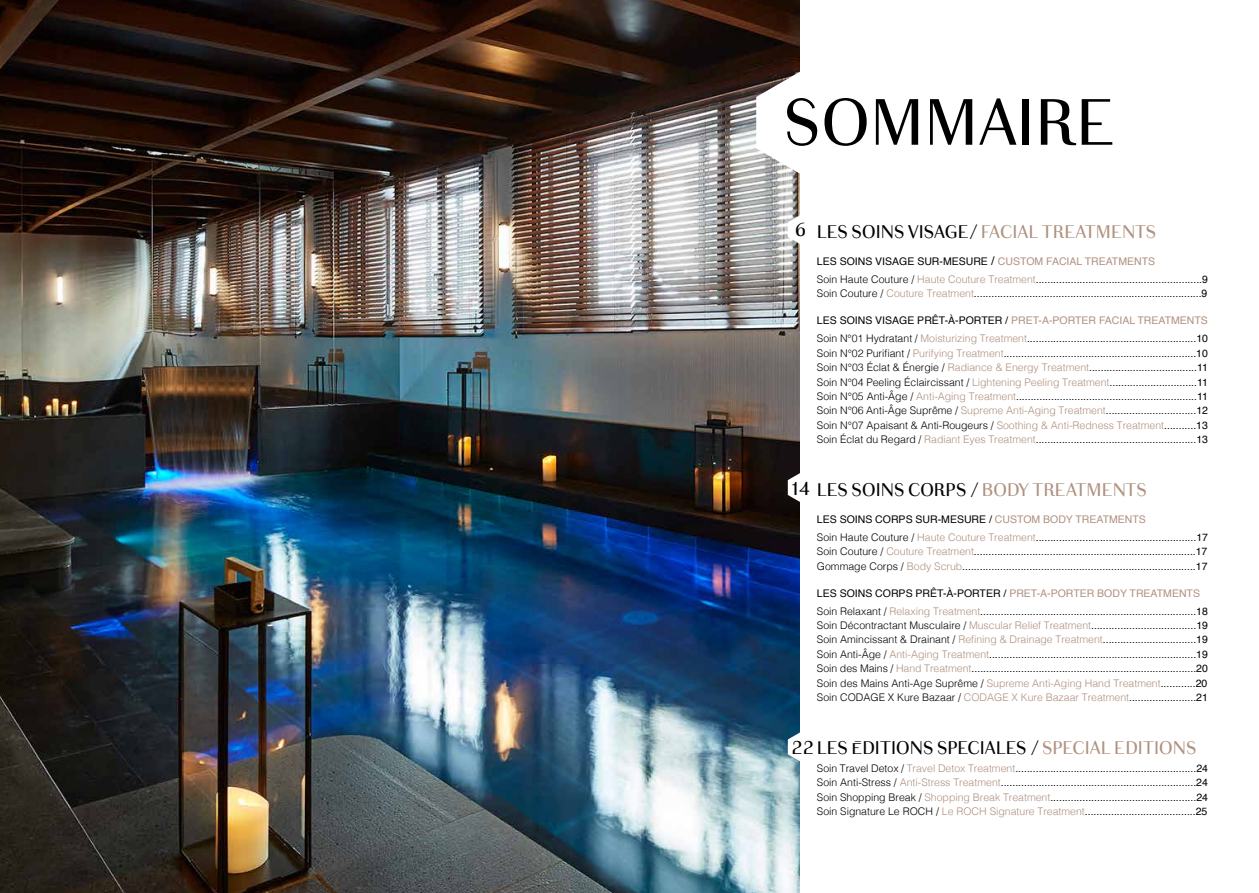
<style>
.page{position:relative;width:1259px;height:893px;background:#fff}
.page>*{position:absolute;margin:0;border:0;box-sizing:border-box;transform-origin:0 0}
.t1{font:69.3px "sainthonore";color:#000}
.t2{font:21px "sainthonore";color:#000}
.t3{font:19.5px "sainthonore";color:#000}
.t4{font:19.5px "sainthonore";color:#af917f}
.t5{font:10.5px/14.4px "Helvetica";color:#000}
.s1{color:#000}
.s2{font-size:12px}
.s3{color:#af917f}
.s4{font-weight:300}
.s5{font-weight:300;color:#af917f}
.s6{font-size:21px}
</style>
<div class="page">
<img style="left:0;top:0;width:799px;height:893px">
<svg style="left:756px;top:71px;width:44px;height:103px"></svg>
<svg style="left:788px;top:215px;width:12px;height:29px"></svg>
<svg style="left:788px;top:473px;width:12px;height:29px"></svg>
<svg style="left:788px;top:732px;width:12px;height:30px"></svg>
<h1 class="t1" style="left:783px;top:80px;width:333px">SOMMAIRE</h1>
<h2 class="t2" style="left:795px;top:217px;width:13px">6</h2>
<h3 class="t4" style="left:817px;top:220px;width:341px"><span class="s1">LES SOINS VISAGE/</span> FACIAL TREATMENTS</h3>
<p class="t5" style="left:817px;top:253px;width:392px;line-height:18px">LES SOINS VISAGE SUR-MESURE <span class="s2">/</span> <span class="s3">CUSTOM FACIAL TREATMENTS<br></span><span class="s4">Soin Haute Couture /</span> <span class="s5">Haute Couture Treatment</span>.........................................................9</p>
<p class="t5" style="left:817px;top:287px;width:392px"><span class="s4">Soin Couture /</span> <span class="s5">Couture Treatment</span>..............................................................................9</p>
<p class="t5" style="left:817px;top:312px;width:392px;line-height:18px">LES SOINS VISAGE PRÊT-À-PORTER / <span class="s3">PRET-A-PORTER FACIAL TREATMENTS<br></span><span class="s4">Soin N°01 Hydratant /</span> <span class="s5">Moisturizing Treatment</span>..........................................................10</p>
<p class="t5" style="left:817px;top:346px;width:392px;text-align:justify"><span class="s4">Soin N°02 Purifiant /</span> <span class="s5">Purifying Treatment</span>..................................................................10<br><span class="s4">Soin N°03 Éclat &amp; Énergie /</span> <span class="s5">Radiance &amp; Energy Treatment</span>.....................................11<br><span class="s4">Soin N°04 Peeling Éclaircissant /</span> <span class="s5">Lightening Peeling Treatment</span>..............................11<br><span class="s4">Soin N°05 Anti-Âge /</span> <span class="s5">Anti-Aging Treatment</span>..............................................................11<br><span class="s4">Soin N°06 Anti-Âge Suprême /</span> <span class="s5">Supreme Anti-Aging Treatment</span>...............................12<br><span class="s4">Soin N°07 Apaisant &amp; Anti-Rougeurs /</span> <span class="s5">Soothing &amp; Anti-Redness Treatment</span>...........13<br><span class="s4">Soin Éclat du Regard /</span> <span class="s5">Radiant Eyes Treatment</span>.......................................................13</p>
<h3 class="t3" style="left:791px;top:477px;width:357px"><span class="s6">14</span> LES SOINS CORPS / <span class="s3">BODY TREATMENTS</span></h3>
<p class="t5" style="left:817px;top:510px;width:392px;line-height:18px">LES SOINS CORPS SUR-MESURE / <span class="s3">CUSTOM BODY TREATMENTS<br></span><span class="s4">Soin Haute Couture /</span> <span class="s5">Haute Couture Treatment</span>.......................................................17</p>
<p class="t5" style="left:817px;top:545px;width:392px"><span class="s4">Soin Couture /</span> <span class="s5">Couture Treatment</span>............................................................................17<br><span class="s4">Gommage Corps /</span> <span class="s5">Body Scrub</span>................................................................................17</p>
<p class="t5" style="left:817px;top:584px;width:392px;line-height:18px">LES SOINS CORPS PRÊT-À-PORTER / <span class="s3">PRET-A-PORTER BODY TREATMENTS<br></span><span class="s4">Soin Relaxant /</span> <span class="s5">Relaxing Treatment</span>..........................................................................18</p>
<p class="t5" style="left:817px;top:618px;width:392px;text-align:justify"><span class="s4">Soin Décontractant Musculaire /</span> <span class="s5">Muscular Relief Treatment</span>....................................19<br><span class="s4">Soin Amincissant &amp; Drainant /</span> <span class="s5">Refining &amp; Drainage Treatment</span>................................19<br><span class="s4">Soin Anti-Âge /</span> <span class="s5">Anti-Aging Treatment</span>.......................................................................19<br><span class="s4">Soin des Mains /</span> <span class="s5">Hand Treatment</span>.............................................................................20<br><span class="s4">Soin des Mains Anti-Age Suprême /</span> <span class="s5">Supreme Anti-Aging Hand Treatment</span>............20<br><span class="s4">Soin CODAGE X Kure Bazaar /</span> <span class="s5">CODAGE X Kure Bazaar Treatment</span>.......................21</p>
<h3 class="t3" style="left:791px;top:736px;width:407px"><span class="s6">22</span>LES ÉDITIONS SPECIALES / <span class="s3">SPECIAL EDITIONS</span></h3>
<p class="t5" style="left:817px;top:761px;width:392px;text-align:justify"><span class="s4">Soin Travel Detox /</span> <span class="s5">Travel Detox Treatment</span>..............................................................24<br><span class="s4">Soin Anti-Stress /</span> <span class="s5">Anti-Stress Treatment</span>...................................................................24<br><span class="s4">Soin Shopping Break /</span> <span class="s5">Shopping Break Treatment</span>..................................................24<br><span class="s4">Soin Signature Le ROCH /</span> <span class="s5">Le ROCH Signature Treatment</span>......................................25</p>
</div>
